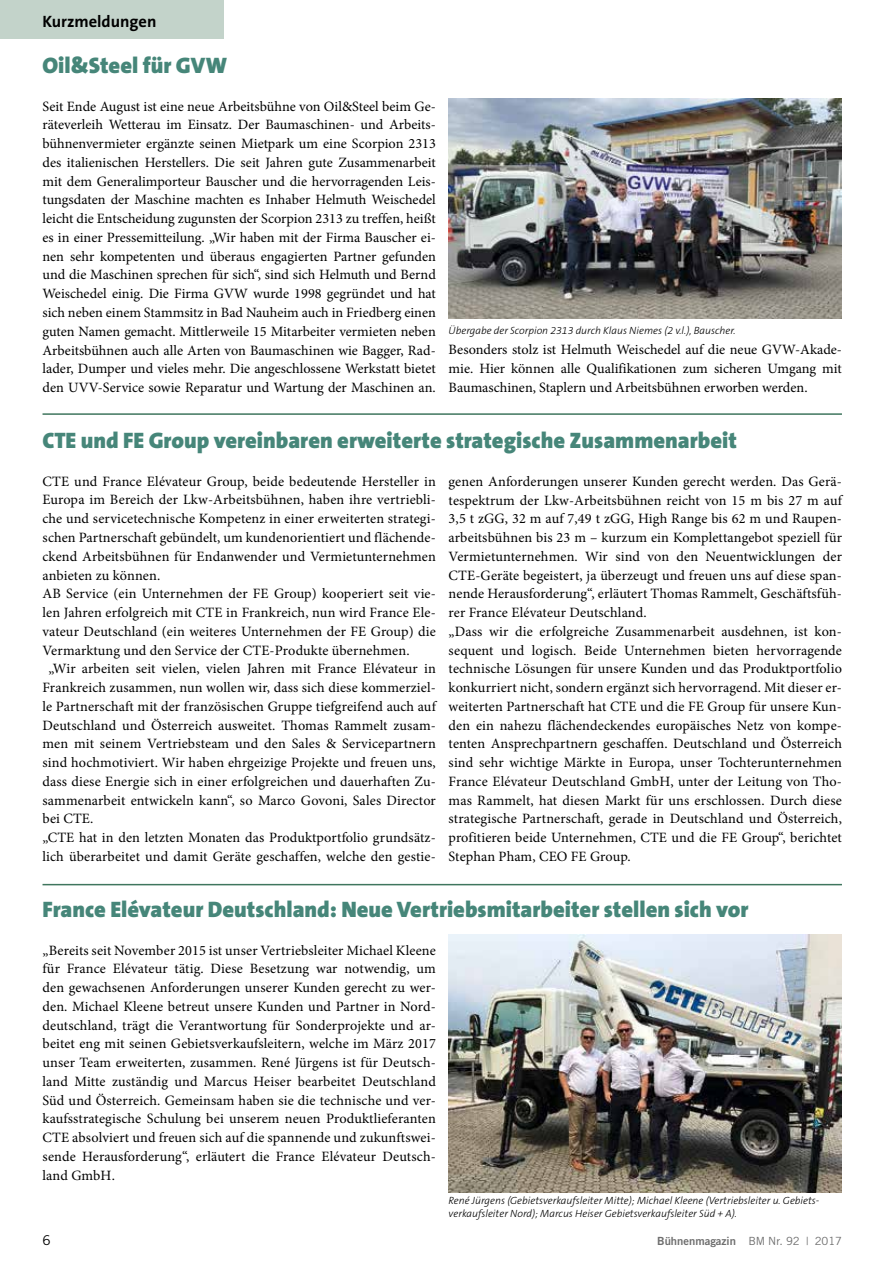
<style>
.page{position:relative;width:893px;height:1263px;background:#fff}
.page>*{position:absolute;margin:0;border:0;box-sizing:border-box;transform-origin:0 0}
.t1{font:900 22.5px "The Sans B9";color:#468679}
.t2{font:700 16.5px "The Sans B7";color:#000}
.t3{font:14.25px/18.8px "Minion Pro";letter-spacing:.01em;color:#000;text-align:justify}
.t4{font:13.5px "Trade Gothic";color:#000}
.t5{font:11.25px "Trade Gothic Bold Two";color:#6e6e6e}
.t6{font:italic 300 10.5px/12.3px "The Sans B3";color:#000}
.s1{font-family:"Trade Gothic"}
</style>
<div class="page">
<div style="left:0;top:0;width:223px;height:39px;background:#c3d3ca"></div>
<hr style="left:43px;top:413px;width:799px;height:2px;background:#3f765e">
<img style="left:449px;top:99px;width:393px;height:220px">
<hr style="left:43px;top:884px;width:799px;height:1px;background:#3f765e">
<img style="left:449px;top:935px;width:393px;height:257px">
<p class="t2" style="left:43px;top:13px;width:115px">Kurzmeldungen</p>
<h1 class="t1" style="left:43px;top:53px;width:186px">Oil&amp;Steel für GVW</h1>
<p class="t3" style="left:43px;top:97px;width:395px">Seit Ende August ist eine neue Arbeitsbühne von Oil&amp;Steel beim Ge&shy;räteverleih Wetterau im Einsatz. Der Baumaschinen- und Arbeits&shy;bühnenvermieter ergänzte seinen Mietpark um eine Scorpion 2313 des italienischen Herstellers. Die seit Jahren gute Zusammenarbeit mit dem Generalimporteur Bauscher und die hervorragenden Leis&shy;tungsdaten der Maschine machten es Inhaber Helmuth Weischedel leicht die Entscheidung zugunsten der Scorpion 2313 zu treffen, heißt es in einer Pressemitteilung. „Wir haben mit der Firma Bauscher ei&shy;nen sehr kompetenten und überaus engagierten Partner gefunden und die Maschinen sprechen für sich“, sind sich Helmuth und Bernd Weischedel einig. Die Firma GVW wurde 1998 gegründet und hat sich neben einem Stammsitz in Bad Nauheim auch in Friedberg einen guten Namen gemacht. Mittlerweile 15 Mitarbeiter vermieten neben Arbeitsbühnen auch alle Arten von Baumaschinen wie Bagger, Rad&shy;lader, Dumper und vieles mehr. Die angeschlossene Werkstatt bietet den UVV-Service sowie Reparatur und Wartung der Maschinen an.</p>
<p class="t6" style="left:449px;top:324px;width:288px">Übergabe der Scorpion 2313 durch Klaus Niemes (2 v.l.), Bauscher.</p>
<p class="t3" style="left:449px;top:341px;width:395px">Besonders stolz ist Helmuth Weischedel auf die neue GVW-Akade&shy;mie. Hier können alle Qualifikationen zum sicheren Umgang mit Baumaschinen, Staplern und Arbeitsbühnen erworben werden.</p>
<h1 class="t1" style="left:43px;top:428px;width:696px">CTE und FE Group vereinbaren erweiterte strategische Zusammenarbeit</h1>
<p class="t3" style="left:43px;top:472px;width:395px">CTE und France Elévateur Group, beide bedeutende Hersteller in</p>
<p class="t3" style="left:43px;top:491px;width:395px">Europa im Bereich der Lkw-Arbeitsbühnen, haben ihre vertriebli-</p>
<p class="t3" style="left:43px;top:509px;width:395px">che und servicetechnische Kompetenz in einer erweiterten strategi-</p>
<p class="t3" style="left:43px;top:528px;width:395px">schen Partnerschaft gebündelt, um kundenorientiert und flächende-</p>
<p class="t3" style="left:43px;top:547px;width:395px">ckend Arbeitsbühnen für Endanwender und Vermietunternehmen</p>
<p class="t3" style="left:43px;top:566px;width:119px">anbieten zu können.</p>
<p class="t3" style="left:43px;top:584px;width:395px">AB Service (ein Unternehmen der FE Group) kooperiert seit vie-</p>
<p class="t3" style="left:43px;top:603px;width:395px">len Jahren erfolgreich mit CTE in Frankreich, nun wird France Ele-</p>
<p class="t3" style="left:43px;top:622px;width:395px">vateur Deutschland (ein weiteres Unternehmen der FE Group) die</p>
<p class="t3" style="left:43px;top:641px;width:369px">Vermarktung und den Service der CTE-Produkte übernehmen.</p>
<p class="t3" style="left:49px;top:659px;width:389px">„Wir arbeiten seit vielen, vielen Jahren mit France Elévateur in</p>
<p class="t3" style="left:43px;top:678px;width:395px">Frankreich zusammen, nun wollen wir, dass sich diese kommerziel-</p>
<p class="t3" style="left:43px;top:697px;width:395px">le Partnerschaft mit der französischen Gruppe tiefgreifend auch auf</p>
<p class="t3" style="left:43px;top:716px;width:395px">Deutschland und Österreich ausweitet. Thomas Rammelt zusam-</p>
<p class="t3" style="left:43px;top:734px;width:395px">men mit seinem Vertriebsteam und den Sales &amp; Servicepartnern</p>
<p class="t3" style="left:43px;top:753px;width:395px">sind hochmotiviert. Wir haben ehrgeizige Projekte und freuen uns,</p>
<p class="t3" style="left:43px;top:772px;width:395px">dass diese Energie sich in einer erfolgreichen und dauerhaften Zu-</p>
<p class="t3" style="left:43px;top:791px;width:395px">sammenarbeit entwickeln kann“, so Marco Govoni, Sales Director</p>
<p class="t3" style="left:43px;top:809px;width:52px">bei CTE.</p>
<p class="t3" style="left:43px;top:828px;width:395px">„CTE hat in den letzten Monaten das Produktportfolio grundsätz-</p>
<p class="t3" style="left:43px;top:847px;width:395px">lich überarbeitet und damit Geräte geschaffen, welche den gestie-</p>
<p class="t3" style="left:449px;top:472px;width:395px;text-align:left">genen Anforderungen unserer Kunden gerecht werden. Das Gerä&shy;tespektrum der Lkw-Arbeitsbühnen reicht von 15 m bis 27 m auf 3,5 t zGG, 32 m auf 7,49 t zGG, High Range bis 62 m und Raupen&shy;arbeitsbühnen bis 23 m – kurzum ein Komplettangebot speziell für Vermietunternehmen. Wir sind von den Neuentwicklungen der CTE-Geräte begeistert, ja überzeugt und freuen uns auf diese span&shy;nende Herausforderung“, erläutert Thomas Rammelt, Geschäftsfüh&shy;rer France Elévateur Deutschland.<br>„Dass wir die erfolgreiche Zusammenarbeit ausdehnen, ist kon&shy;sequent und logisch. Beide Unternehmen bieten hervorragende technische Lösungen für unsere Kunden und das Produktportfolio konkurriert nicht, sondern ergänzt sich hervorragend. Mit dieser er&shy;weiterten Partnerschaft hat CTE und die FE Group für unsere Kun&shy;den ein nahezu flächendeckendes europäisches Netz von kompe&shy;tenten Ansprechpartnern geschaffen. Deutschland und Österreich sind sehr wichtige Märkte in Europa, unser Tochterunternehmen France Elévateur Deutschland GmbH, unter der Leitung von Tho&shy;mas Rammelt, hat diesen Markt für uns erschlossen. Durch diese strategische Partnerschaft, gerade in Deutschland und Österreich, profitieren beide Unternehmen, CTE und die FE Group“, berichtet Stephan Pham, CEO FE Group.</p>
<h1 class="t1" style="left:43px;top:897px;width:707px">France Elévateur Deutschland: Neue Vertriebsmitarbeiter stellen sich vor</h1>
<p class="t3" style="left:43px;top:941px;width:395px">„Bereits seit November 2015 ist unser Vertriebsleiter Michael Kleene für France Elévateur tätig. Diese Besetzung war notwendig, um den gewachsenen Anforderungen unserer Kunden gerecht zu wer&shy;den. Michael Kleene betreut unsere Kunden und Partner in Nord&shy;deutschland, trägt die Verantwortung für Sonderprojekte und ar&shy;beitet eng mit seinen Gebietsverkaufsleitern, welche im März 2017 unser Team erweiterten, zusammen. René Jürgens ist für Deutsch&shy;land Mitte zuständig und Marcus Heiser bearbeitet Deutschland Süd und Österreich. Gemeinsam haben sie die technische und ver&shy;kaufsstrategische Schulung bei unserem neuen Produktlieferanten CTE absolviert und freuen sich auf die spannende und zukunftswei&shy;sende Herausforderung“, erläutert die France Elévateur Deutsch&shy;land GmbH.</p>
<p class="t6" style="left:449px;top:1195px;width:372px">René Jürgens (Gebietsverkaufsleiter Mitte); Michael Kleene (Vertriebsleiter u. Gebiets&shy;verkaufsleiter Nord); Marcus Heiser Gebietsverkaufsleiter Süd + A).</p>
<p class="t4" style="left:43px;top:1232px;width:10px">6</p>
<p class="t5" style="left:657px;top:1234px;width:186px">Bühnenmagazin <span class="s1">BM Nr. 92 | 2017</span></p>
</div>
